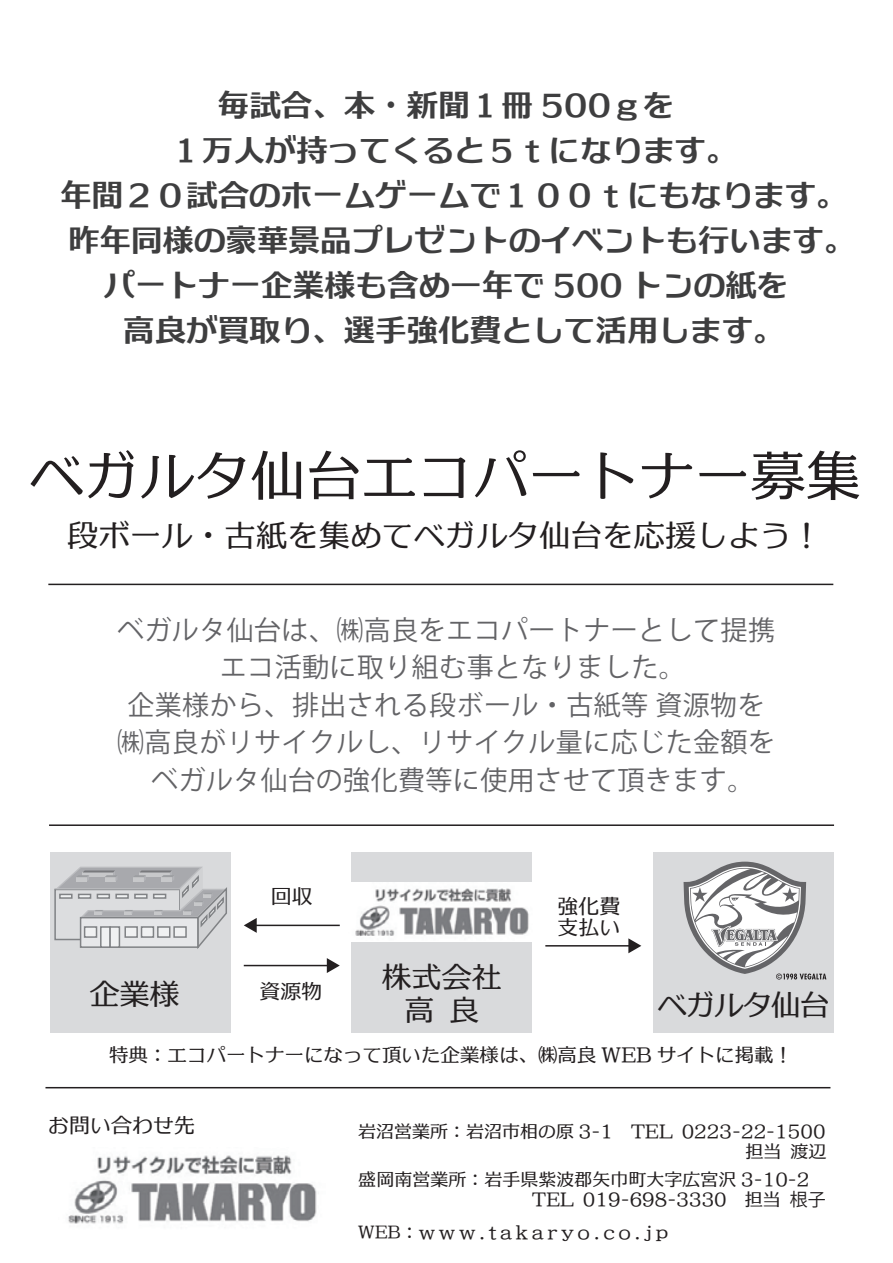
<style>
.page{position:relative;width:893px;height:1263px;background:#fff}
.page>*{position:absolute;margin:0;border:0;box-sizing:border-box;transform-origin:0 0}
.t1{font:55.5px "C4 Minniam M";color:#231f20}
.t2{font:31.5px "C4 Cerium E";color:#3e3e3f}
.t3{font:31.5px "C4 Minniam M";color:#231f20}
.t4{font:30px/33px "C4 Minniam M";letter-spacing:-.025em;color:#231f20;text-align:center}
.t5{font:27px/37.5px "Koz Go Pr 6 N";letter-spacing:.015em;color:#636366;text-align:center}
.t6{font:21px/21px "C4 Minniam M";color:#231f20}
.t7{font:19.5px "C4 Minniam M";color:#231f20}
.t8{font:18px/19.5px "C4 Minniam M";color:#231f20}
.t9{font:18px "C4 Minniam M";letter-spacing:.2em;color:#231f20}
.s1{font-family:"Koz Go Pr 6 N"}
.s2{font-size:16.5px}
</style>
<div class="page">
<hr style="left:48px;top:584px;width:785px;height:1px;background:#231f20">
<hr style="left:49px;top:824px;width:785px;height:2px;background:#231f20">
<div style="left:653px;top:852px;width:180px;height:180px;background:#d9dadc"></div>
<div style="left:351px;top:852px;width:181px;height:180px;background:#d9dadc"></div>
<div style="left:51px;top:852px;width:180px;height:180px;background:#d9dadc"></div>
<svg style="left:55px;top:867px;width:172px;height:82px"></svg>
<svg style="left:684px;top:862px;width:142px;height:117px"></svg>
<img style="left:351px;top:883px;width:181px;height:58px">
<hr style="left:244px;top:965px;width:85px;height:1px;background:#231f20">
<svg style="left:327px;top:958px;width:13px;height:15px"></svg>
<hr style="left:255px;top:925px;width:85px;height:1px;background:#231f20">
<svg style="left:244px;top:918px;width:13px;height:15px"></svg>
<hr style="left:545px;top:945px;width:86px;height:1px;background:#231f20">
<svg style="left:628px;top:938px;width:13px;height:15px"></svg>
<hr style="left:45px;top:1087px;width:785px;height:1px;background:#231f20">
<img style="left:68px;top:1155px;width:249px;height:69px">
<p class="t2" style="left:218px;top:89px;width:458px">毎試合、本・新聞１冊 500ｇを</p>
<p class="t2" style="left:170px;top:134px;width:569px">１万人が持ってくると５ｔになります。</p>
<p class="t2" style="left:60px;top:179px;width:789px">年間２０試合のホームゲームで１００ｔにもなります。</p>
<p class="t2" style="left:68px;top:224px;width:789px">昨年同様の豪華景品プレゼントのイベントも行います。</p>
<p class="t2" style="left:104px;top:269px;width:686px">パートナー企業様も含め一年で 500 トンの紙を</p>
<p class="t2" style="left:123px;top:314px;width:663px">高良が買取り、選手強化費として活用します。</p>
<h1 class="t1" style="left:29px;top:447px;width:834px">ベガルタ仙台エコパートナー募集</h1>
<p class="t3" style="left:67px;top:519px;width:757px">段ボール・古紙を集めてベガルタ仙台を応援しよう！</p>
<p class="t5" style="left:117px;top:611px;width:659px">ベガルタ仙台は、㈱高良をエコパートナーとして提携エコ活動に取り組む事となりました。<br>企業様から、排出される段ボール・古紙等 資源物を㈱高良がリサイクルし、リサイクル量に応じた金額をベガルタ仙台の強化費等に使用させて頂きます。</p>
<p class="t6" style="left:271px;top:886px;width:43px">回収</p>
<p class="t6" style="left:557px;top:895px;width:64px">強化費支払い</p>
<p class="t4" style="left:90px;top:977px;width:91px">企業様</p>
<p class="t6" style="left:260px;top:981px;width:64px">資源物</p>
<p class="t4" style="left:382px;top:960px;width:121px">株式会社高 良</p>
<p class="t4" style="left:657px;top:988px;width:174px">ベガルタ仙台</p>
<p class="t7" style="left:109px;top:1045px;width:686px">特典：エコパートナーになって頂いた企業様は、㈱高良 WEB サイトに掲載！</p>
<p class="t6" style="left:48px;top:1115px;width:149px">お問い合わせ先</p>
<p class="t8" style="left:358px;top:1122px;width:469px">岩沼営業所：岩沼市相の原 3-1　TEL 0223-22-1500</p>
<p class="t8" style="left:532px;top:1170px;width:295px;text-indent:-174px">盛岡南営業所：岩手県紫波郡矢巾町大字広宮沢 3-10-2<br>TEL 019-698-3330　担当 <span class="s1">根子</span></p>
<p class="t9" style="left:358px;top:1223px;width:312px"><span class="s2">WEB</span>：www.takaryo.co.jp</p>
</div>
